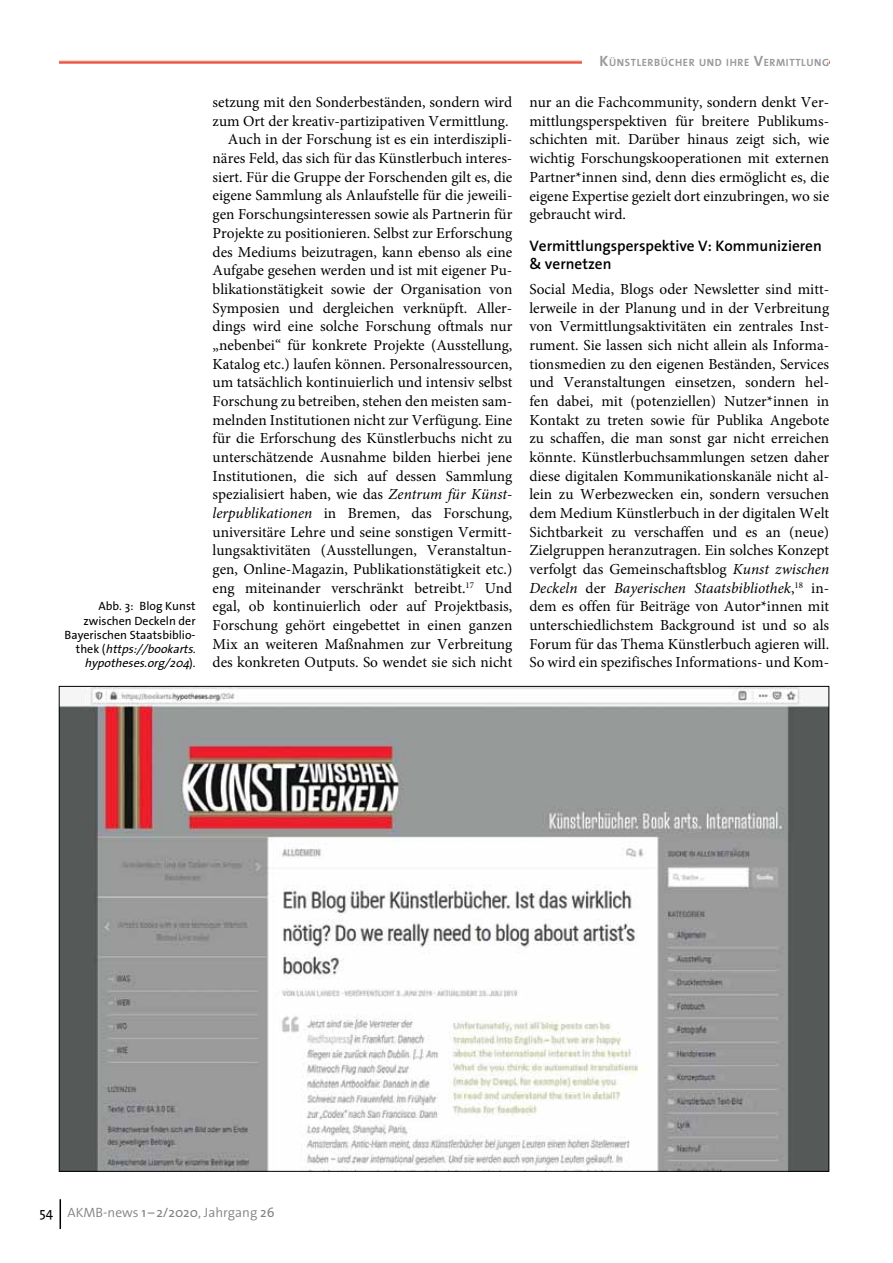
<style>
.page{position:relative;width:893px;height:1263px;background:#fff}
.page>*{position:absolute;margin:0;border:0;box-sizing:border-box;transform-origin:0 0}
.t1{font:15.3px/18.8px "Minion Pro";color:#000;text-align:justify}
.t2{font:600 15.3px/18.8px "The Sans B6";color:#000}
.t3{font:300 13.5px "The Sans B4";color:#808285}
.t4{font:12px/14.2px "The Sans B5 Plain";color:#000;text-align:right}
.t5{font:700 10.5px "The Sans B7";letter-spacing:.055em;color:#989a9d}
.s1{font-family:"The Mix"}
.s2{font-style:italic}
.s3{font-family:"The Mix";font-style:italic}
.s4{font-size:15px}
.s5{font-family:"The Mix";font-weight:400;color:#000}
.s6{font-family:"The Mix";font-weight:400}
</style>
<div class="page">
<img style="left:60px;top:60px;width:522px;height:4px">
<hr style="left:60px;top:1199px;width:1px;height:30px;background:#000">
<img style="left:61px;top:688px;width:766px;height:482px">
<p class="t4" style="left:65px;top:600px;width:135px">Abb. <span class="s1">3</span>: Blog Kunst zwischen Deckeln der<br>Bayerischen Staatsbiblio&shy;t h e k ( <span class="s2">https://bookarts. hypotheses.org/</span><span class="s3">204</span>) .</p>
<p class="t5" style="left:600px;top:57px;width:231px"><span class="s4">K</span>ÜNSTLERBÜCHER UND IHRE <span class="s4">V</span>ERMITTLUNG</p>
<p class="t1" style="left:213px;top:93px;width:301px;text-align:right">setzung mit den Sonderbeständen, sondern wird zum Ort der kreativ-partizipativen Vermittlung.<br>Auch in der Forschung ist es ein interdiszipli&shy;näres Feld, das sich für das Künstlerbuch interes&shy;siert. Für die Gruppe der Forschenden gilt es, die eigene Sammlung als Anlaufstelle für die jeweili&shy;gen Forschungsinteressen sowie als Partnerin für Projekte zu positionieren. Selbst zur Erforschung des Mediums beizutragen, kann ebenso als eine Aufgabe gesehen werden und ist mit eigener Pu&shy;blikationstätigkeit sowie der Organisation von Symposien und dergleichen verknüpft. Aller&shy;dings wird eine solche Forschung oftmals nur „nebenbei“ für konkrete Projekte (Ausstellung, Katalog etc.) laufen können. Personalressourcen, um tatsächlich kontinuierlich und intensiv selbst Forschung zu betreiben, stehen den meisten sam&shy;melnden Institutionen nicht zur Verfügung. Eine für die Erforschung des Künstlerbuchs nicht zu unterschätzende Ausnahme bilden hierbei jene Institutionen, die sich auf dessen Sammlung spezialisiert haben, wie das <span class="s2">Zentrum für Künst&shy;lerpublikationen</span> in Bremen, das Forschung, universitäre Lehre und seine sonstigen Vermitt&shy;lungsaktivitäten (Ausstellungen, Veranstaltun&shy;gen, Online-Magazin, Publikationstätigkeit etc.) eng miteinander verschränkt betreibt.<sup>17</sup> Und egal, ob kontinuierlich oder auf Projektbasis, Forschung gehört eingebettet in einen ganzen Mix an weiteren Maßnahmen zur Verbreitung des konkreten Outputs. So wendet sie sich nicht</p>
<p class="t1" style="left:529px;top:93px;width:301px">nur an die Fachcommunity, sondern denkt Ver&shy;mittlungsperspektiven für breitere Publikums&shy;schichten mit. Darüber hinaus zeigt sich, wie wichtig Forschungskooperationen mit externen Partner*innen sind, denn dies ermöglicht es, die eigene Expertise gezielt dort einzubringen, wo sie gebraucht wird.</p>
<p class="t2" style="left:529px;top:237px;width:294px">Vermittlungsperspektive V: Kommunizieren &amp; vernetzen</p>
<p class="t1" style="left:529px;top:280px;width:301px">Social Media, Blogs oder Newsletter sind mitt&shy;lerweile in der Planung und in der Verbreitung von Vermittlungsaktivitäten ein zentrales Inst&shy;rument. Sie lassen sich nicht allein als Informa&shy;tionsmedien zu den eigenen Beständen, Services und Veranstaltungen einsetzen, sondern hel&shy;fen dabei, mit (potenziellen) Nutzer*innen in Kontakt zu treten sowie für Publika Angebote zu schaffen, die man sonst gar nicht erreichen könnte. Künstlerbuchsammlungen setzen daher diese digitalen Kommunikationskanäle nicht al&shy;lein zu Werbezwecken ein, sondern versuchen dem Medium Künstlerbuch in der digitalen Welt Sichtbarkeit zu verschaffen und es an (neue)<br>Zielgruppen heranzutragen. Ein solches Konzept verfolgt das Gemeinschaftsblog <span class="s2">Kunst zwischen Deckeln</span> der <span class="s2">Bayerischen Staatsbibliothek</span>,<sup>18</sup> in&shy;dem es offen für Beiträge von Autor*innen mit unterschiedlichstem Background ist und so als Forum für das Thema Künstlerbuch agieren will.<br>So wird ein spezifisches Informations- und Kom-</p>
<p class="t3" style="left:40px;top:1205px;width:237px"><span class="s5">54</span> AKMB-news <span class="s6">1 –2/2020</span>, Jahrgang <span class="s6">26</span></p>
</div>
